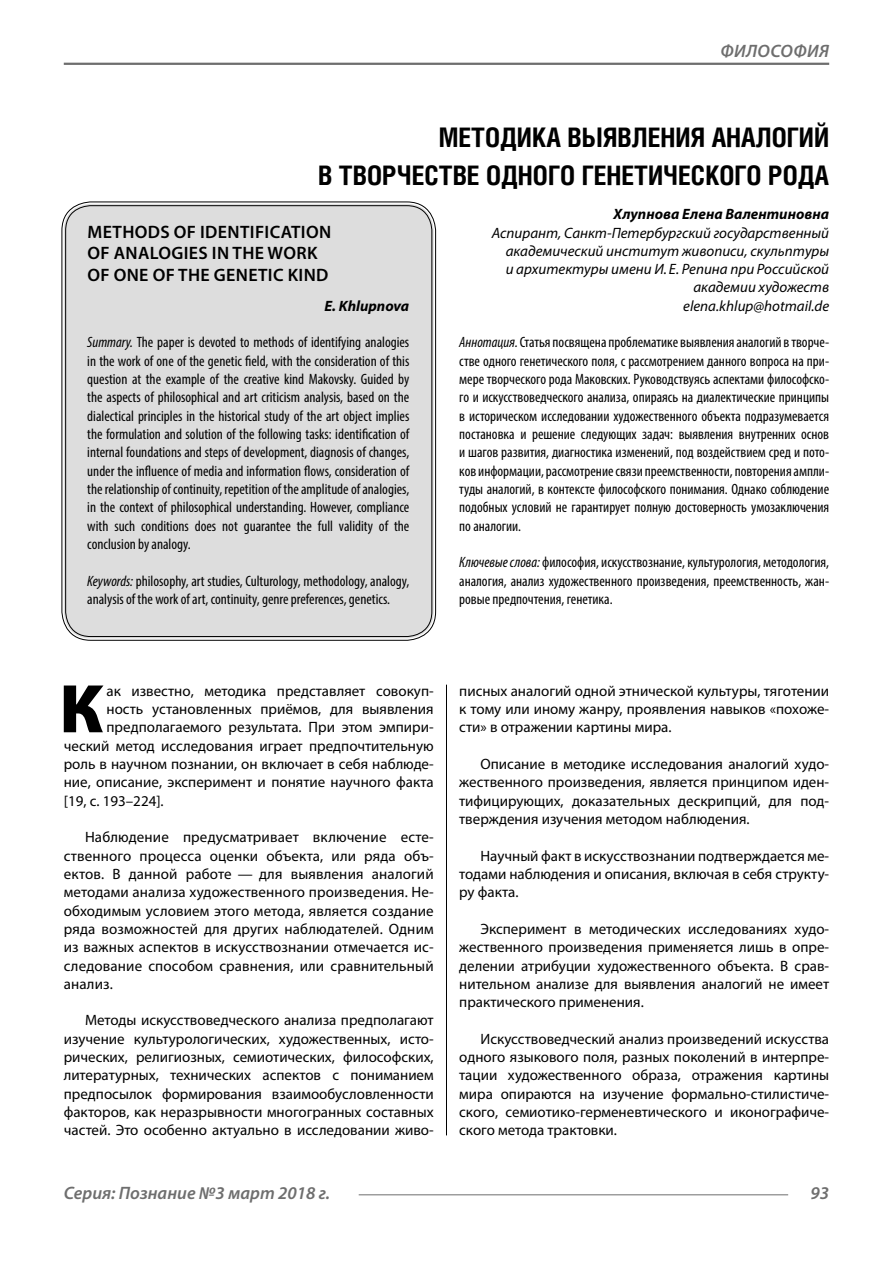
<style>
.page{position:relative;width:893px;height:1263px;background:#fff}
.page>*{position:absolute;margin:0;border:0;box-sizing:border-box;transform-origin:0 0}
.Bukvica{font:900 69.3px "Myriad Pro";color:#000}
.Header{font:700 27px/37.5px "Helios Cond";color:#000;text-align:right}
.Header-eng{font:600 18px/21.6px "Myriad Pro";letter-spacing:.02em;color:#000}
.t1{font:italic 600 18px "Myriad Pro";color:#6e6e6e}
.Normal{font:15px/18.3px "Myriad Pro";color:#000;text-align:justify}
.Annotation-eng{font:condensed 15px/18.3px "Myriad Pro";color:#000;text-align:justify}
.Annotation-rus{font:condensed 15px/18.3px "Myriad Pro";color:#000;text-align:justify}
.Bukvica-2{font:15px "Myriad Pro";color:#000}
.Author-doc{font:italic 15px/18.3px "Myriad Pro";color:#000;text-align:right}
.Author{font:italic 700 15px "Myriad Pro";color:#000}
.Author-email{font:italic 15px "Myriad Pro";color:#000}
.Author-eng{font:italic 700 15px "Myriad Pro";color:#000}
.s1{font-style:italic}
</style>
<div class="page">
<hr style="left:64px;top:63px;width:765px;height:2px;background:#6e6e6e">
<hr style="left:359px;top:1194px;width:429px;height:1px;background:#6e6e6e">
<div style="left:64px;top:204px;width:370px;height:434px;background:#ddd;border-radius:27px"></div>
<hr style="left:446px;top:685px;width:1px;height:450px;background:#000">
<p class="t1" style="left:720px;top:39px;width:27px">Философи</p>
<p class="t1" style="left:819px;top:39px;width:11px">я</p>
<p class="Header" style="left:318px;top:118px;width:512px">МЕТОДИКА ВЫЯВЛЕНИЯ АНАЛОГИЙ<br>В ТВОРЧЕСТВЕ ОДНОГО ГЕНЕТИЧЕСКОГО РОДА</p>
<p class="Author" style="left:613px;top:204px;width:217px">Хлупнова Елена Валентиновна</p>
<p class="Author-doc" style="left:492px;top:223px;width:339px">Аспирант, Санкт-Петербургский государственный академический институт живописи, скульптуры<br>и архитектуры имени И. Е. Репина при Российской академии художеств</p>
<p class="Author-email" style="left:683px;top:296px;width:147px">elena.khlup@hotmail.de</p>
<p class="Annotation-rus" style="left:459px;top:333px;width:371px"><span class="s1">Аннотация.</span> Статья посвящена проблематике выявления аналогий в творче&shy;стве одного генетического поля, с рассмотрением данного вопроса на при&shy;мере творческого рода Маковских. Руководствуясь аспектами философско&shy;го и искусствоведческого анализа, опираясь на диалектические принципы в историческом исследовании художественного объекта подразумевается постановка и решение следующих задач: выявления внутренних основ и шагов развития, диагностика изменений, под воздействием сред и пото&shy;ков информации, рассмотрение связи преемственности, повторения ампли&shy;туды аналогий, в контексте философского понимания. Однако соблюдение подобных условий не гарантирует полную достоверность умозаключения по аналогии.</p>
<p class="Annotation-rus" style="left:459px;top:553px;width:371px"><span class="s1">Ключевые слова:</span> философия, искусствознание, культурология, методология, аналогия, анализ художественного произведения, преемственность, жан&shy;ровые предпочтения, генетика.</p>
<p class="Header-eng" style="left:87px;top:220px;width:245px">METHODS OF IDENTIFICATION<br>OF ANALOGIES IN THE WORK<br>OF ONE OF THE GENETIC KIND</p>
<p class="Author-eng" style="left:325px;top:296px;width:86px">E. Khlupnova</p>
<p class="Annotation-eng" style="left:87px;top:333px;width:324px"><span class="s1">Summary.</span> The paper is devoted to methods of identifying analogies in the work of one of the genetic field, with the consideration of this question at the example of the creative kind Makovsky. Guided by the aspects of philosophical and art criticism analysis, based on the dialectical principles in the historical study of the art object implies the formulation and solution of the following tasks: identification of internal foundations and steps of development, diagnosis of changes, under the influence of media and information flows, consideration of the relationship of continuity, repetition of the amplitude of analogies, in the context of philosophical understanding. However, compliance with such conditions does not guarantee the full validity of the conclusion by analogy.</p>
<p class="Annotation-eng" style="left:87px;top:571px;width:323px"><span class="s1">Keywords:</span> philosophy, art studies, Culturology, methodology, analogy, analysis of the work of art, continuity, genre preferences, genetics.</p>
<p class="Bukvica" style="left:59px;top:663px;width:45px">К</p>
<p class="Bukvica-2" style="left:107px;top:681px;width:329px">ак известно, методика представляет совокуп-</p>
<p class="Bukvica-2" style="left:107px;top:700px;width:329px">ность установленных приёмов, для выявления</p>
<p class="Bukvica-2" style="left:107px;top:718px;width:329px">предполагаемого результата. При этом эмпири-</p>
<p class="Bukvica-2" style="left:64px;top:736px;width:371px">ческий метод исследования играет предпочтительную</p>
<p class="Bukvica-2" style="left:64px;top:755px;width:371px">роль в научном познании, он включает в себя наблюде-</p>
<p class="Bukvica-2" style="left:64px;top:773px;width:371px">ние, описание, эксперимент и понятие научного факта</p>
<p class="Bukvica-2" style="left:64px;top:791px;width:101px">[19, с. 193–224].</p>
<p class="Normal" style="left:64px;top:828px;width:371px;text-indent:21px">Наблюдение предусматривает включение есте&shy;ственного процесса оценки объекта, или ряда объ&shy;ектов. В данной работе — для выявления аналогий методами анализа художественного произведения. Не&shy;обходимым условием этого метода, является создание ряда возможностей для других наблюдателей. Одним из важных аспектов в искусствознании отмечается ис&shy;следование способом сравнения, или сравнительный анализ.</p>
<p class="Normal" style="left:64px;top:1011px;width:371px;text-indent:21px">Методы искусствоведческого анализа предполагают изучение культурологических, художественных, исто&shy;рических, религиозных, семиотических, философских, литературных, технических аспектов с пониманием предпосылок формирования взаимообусловленности факторов, как неразрывности многогранных составных частей. Это особенно актуально в исследовании живо-</p>
<p class="Normal" style="left:459px;top:681px;width:371px">писных аналогий одной этнической культуры, тяготении к тому или иному жанру, проявления навыков «похоже&shy;сти» в отражении картины мира.</p>
<p class="Normal" style="left:459px;top:754px;width:371px;text-indent:21px">Описание в методике исследования аналогий худо&shy;жественного произведения, является принципом иден&shy;тифицирующих, доказательных дескрипций, для под&shy;тверждения изучения методом наблюдения.</p>
<p class="Normal" style="left:459px;top:846px;width:371px;text-indent:21px">Научный факт в искусствознании подтверждается ме&shy;тодами наблюдения и описания, включая в себя структу&shy;ру факта.</p>
<p class="Normal" style="left:459px;top:919px;width:371px;text-indent:21px">Эксперимент в методических исследованиях худо&shy;жественного произведения применяется лишь в опре&shy;делении атрибуции художественного объекта. В срав&shy;нительном анализе для выявления аналогий не имеет практического применения.</p>
<p class="Normal" style="left:459px;top:1029px;width:371px;text-indent:21px">Искусствоведческий анализ произведений искусства одного языкового поля, разных поколений в интерпре&shy;тации художественного образа, отражения картины мира опираются на изучение формально-стилистиче&shy;ского, семиотико-герменевтического и иконографиче&shy;ского метода трактовки.</p>
<p class="t1" style="left:64px;top:1182px;width:268px">Серия: Познание №3 март 2018 г.</p>
<p class="t1" style="left:810px;top:1182px;width:20px">93</p>
</div>
